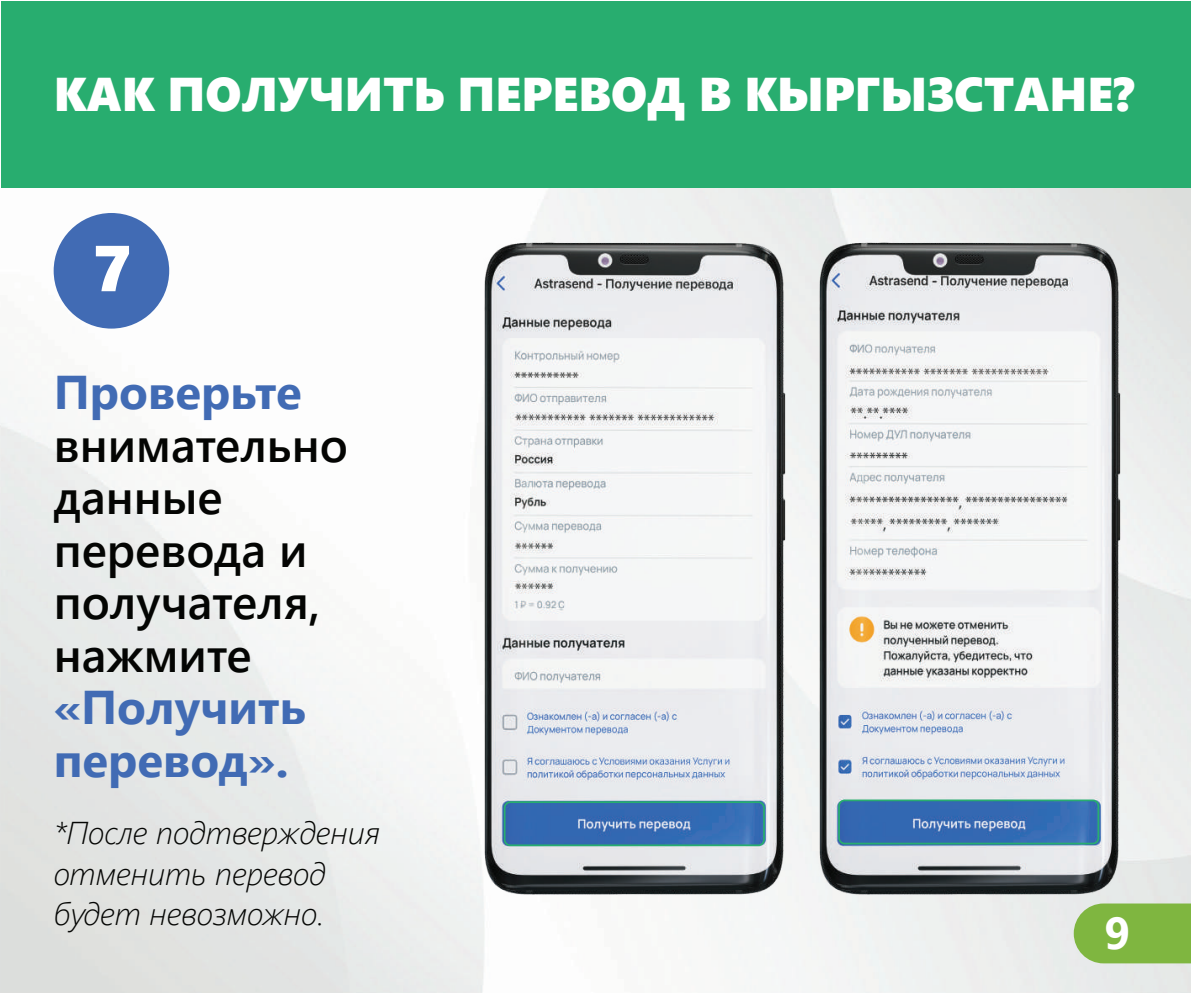
<style>
.page{position:relative;width:1191px;height:993px;background:#fff}
.page>*{position:absolute;margin:0;border:0;box-sizing:border-box;transform-origin:0 0}
.t1{font:64.75px "Segoe UI Black";color:#fff}
.t2{font:600 47.25px/52.5px "Segoe UI";color:#040503}
.t3{font:47.25px "Segoe UI Black";color:#fff}
.t4{font:700 47.25px/52.5px "Segoe UI";color:#416bb4}
.t5{font:700 44.62px "Segoe UI";color:#fff}
.t6{font:italic 300 31.5px/40.4px "Segoe UI";color:#040503}
</style>
<div class="page">
<img style="left:40px;top:190px;width:1151px;height:794px">
<div style="left:54px;top:213px;width:115px;height:115px;background:#416bb4;border-radius:50%"></div>
<div style="left:1px;top:1px;width:1190px;height:187px;background:#28ad6f"></div>
<svg style="left:1073px;top:903px;width:118px;height:60px"></svg>
<div style="left:504px;top:801px;width:261px;height:44px;border:2px solid #28ad6f;border-radius:6px"></div>
<div style="left:838px;top:799px;width:261px;height:45px;border:2px solid #28ad6f;border-radius:6px"></div>
<h2 class="t3" style="left:54px;top:60px;width:1081px">КАК ПОЛУЧИТЬ ПЕРЕВОД В КЫРГЫЗСТАНЕ?</h2>
<h1 class="t1" style="left:93px;top:221px;width:40px">7</h1>
<h2 class="t4" style="left:54px;top:362px;width:249px">Проверьте</h2>
<h2 class="t2" style="left:54px;top:414px;width:296px">внимательно данные перевода и получателя, нажмите</h2>
<h2 class="t4" style="left:54px;top:677px;width:254px">«Получить перевод».</h2>
<p class="t6" style="left:54px;top:807px;width:328px">*После подтверждения отменить перевод будет невозможно.</p>
<h3 class="t5" style="left:1104px;top:891px;width:27px">9</h3>
</div>
